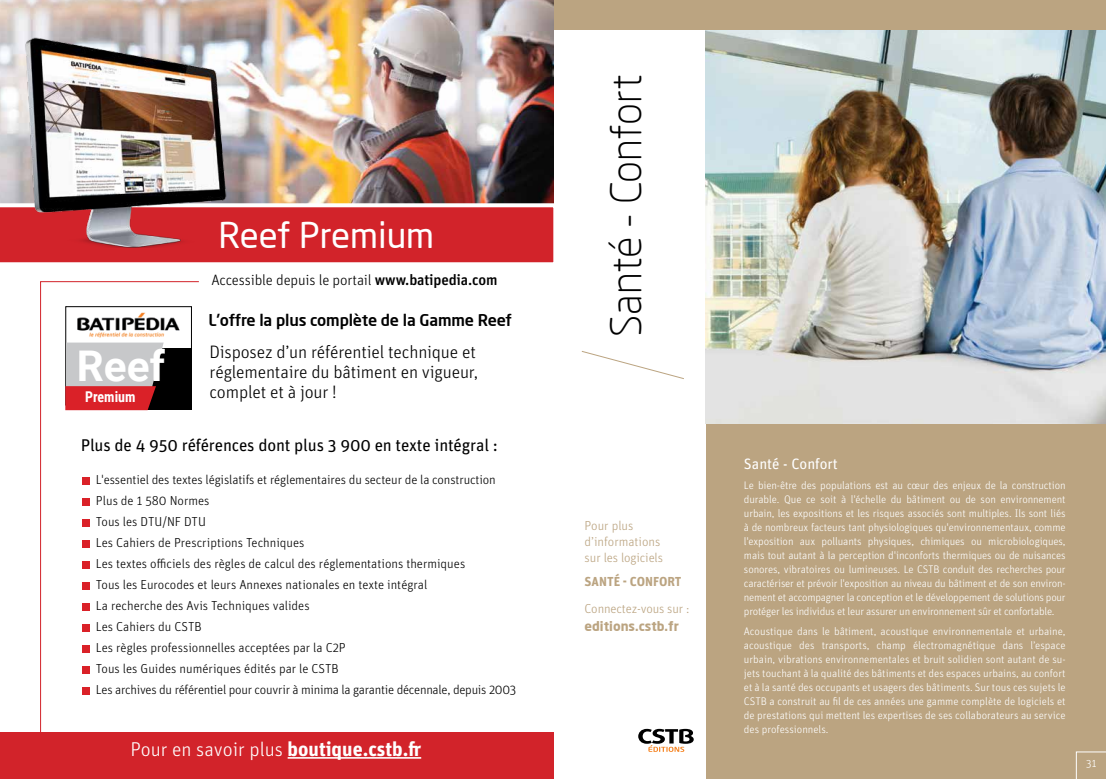
<style>
.page{position:relative;width:1106px;height:779px;background:#fff}
.page>*{position:absolute;margin:0;border:0;box-sizing:border-box;transform-origin:0 0}
.t1{font:700 42.3px "Roboto";color:#fff}
.t2{font:300 42px "Neo Sans";color:#000}
.t3{font:35px "Neo Sans";color:#fff}
.t4{font:300 20px "Unit OT";color:#fff}
.t5{font:300 18px/20px "Unit OT";letter-spacing:-.01em;color:#000;text-align:justify}
.t6{font:17px "Unit OT";letter-spacing:-.01em;color:#000}
.t7{font:500 16px "Neo Sans";letter-spacing:-.01em;color:#000}
.t8{font:300 15px "Unit OT";letter-spacing:-.01em;color:#000}
.t9{font:15px "Unit OT";color:#fff}
.t10{font:700 14.8px "Roboto Condensed";color:#fff;scale:.94 1}
.t11{font:300 13px/21px "Unit OT";color:#000}
.t12{font:300 13px/15.6px "Unit OT";letter-spacing:-.01em;color:#bba481}
.t13{font:700 13px "Neo Sans";color:#bba481}
.t14{font:700 13px "Unit OT";color:#bba481}
.t15{font:300 11px/14px "Unit OT";letter-spacing:-.01em;color:#fff;text-align:justify}
.s1{font-weight:500}
.s2{font-weight:700}
</style>
<div class="page">
<div style="left:706px;top:423px;width:400px;height:356px;background:#bba481"></div>
<img style="left:706px;top:30px;width:400px;height:393px">
<div style="left:553px;top:0;width:553px;height:30px;background:#bba481"></div>
<svg style="left:581px;top:351px;width:103px;height:28px"></svg>
<svg style="left:638px;top:728px;width:55px;height:24px"></svg>
<img style="left:0;top:0;width:553px;height:203px">
<svg style="left:0;top:203px;width:554px;height:60px;background:#d4333a"></svg>
<div style="left:0;top:732px;width:553px;height:47px;background:#d2232a"></div>
<hr style="left:288px;top:757px;width:133px;height:1px;background:#fff">
<img style="left:12px;top:12px;width:235px;height:235px">
<svg style="left:40px;top:281px;width:159px;height:451px"></svg>
<svg style="left:1076px;top:751px;width:30px;height:28px"></svg>
<h3 class="t3" style="left:219px;top:214px;width:217px">Reef Premium</h3>
<h3 class="t8" style="left:211px;top:271px;width:287px">Accessible depuis le portail <span class="s1">www.batipedia.com</span></h3>
<h1 class="t1" style="left:77px;top:336px;width:89px">Reef</h1>
<h3 class="t10" style="left:85px;top:386px;width:55px">Premium</h3>
<h3 class="t7" style="left:208px;top:310px;width:305px">L'offre la plus complète de la Gamme Reef</h3>
<h3 class="t5" style="left:209px;top:342px;width:270px">Disposez d’un référentiel technique et réglementaire du bâtiment en vigueur, complet et à jour !</h3>
<h3 class="t6" style="left:81px;top:434px;width:419px">Plus de 4 950 références dont plus 3 900 en texte intégral :</h3>
<p class="t11" style="left:96px;top:469px;width:422px">L'essentiel des textes législatifs et réglementaires du secteur de la construction Plus de 1 580 Normes<br>Tous les DTU/NF DTU<br>Les Cahiers de Prescriptions Techniques<br>Les textes officiels des règles de calcul des réglementations thermiques<br>Tous les Eurocodes et leurs Annexes nationales en texte intégral<br>La recherche des Avis Techniques valides<br>Les Cahiers du CSTB<br>Les règles professionnelles acceptées par la C2P<br>Tous les Guides numériques édités par le CSTB<br>Les archives du référentiel pour couvrir à minima la garantie décennale, depuis 2003</p>
<h3 class="t4" style="left:130px;top:737px;width:292px">Pour en savoir plus <span class="s2">BOUTIQUE.CSTB.FR</span></h3>
<h2 class="t2" style="left:601px;top:337px;width:265px;rotate:-90deg">Santé - Confort</h2>
<p class="t12" style="left:584px;top:518px;width:80px">Pour plus d’informations sur les logiciels</p>
<p class="t14" style="left:584px;top:572px;width:98px">SANTÉ - CONFORT</p>
<p class="t12" style="left:584px;top:600px;width:106px">Connectez-vous sur :</p>
<p class="t13" style="left:584px;top:617px;width:96px">editions.cstb.fr</p>
<h3 class="t9" style="left:744px;top:454px;width:95px">Santé - Confort</h3>
<p class="t15" style="left:744px;top:478px;width:323px">Le bien-être des populations est au cœur des enjeux de la construction durable. Que ce soit à l'échelle du bâtiment ou de son environnement urbain, les expositions et les risques associés sont multiples. Ils sont liés à de nombreux facteurs tant physiologiques qu'environnementaux, comme l'exposition aux polluants physiques, chimiques ou microbiologiques, mais tout autant à la perception d'inconforts thermiques ou de nuisances sonores, vibratoires ou lumineuses. Le CSTB conduit des recherches pour caractériser et prévoir l'exposition au niveau du bâtiment et de son environ&shy;nement et accompagner la conception et le développement de solutions pour protéger les individus et leur assurer un environnement sûr et confortable.</p>
<p class="t15" style="left:744px;top:624px;width:323px">Acoustique dans le bâtiment, acoustique environnementale et urbaine, acoustique des transports, champ électromagnétique dans l’espace urbain, vibrations environnementales et bruit solidien sont autant de su&shy;jets touchant à la qualité des bâtiments et des espaces urbains, au confort et à la santé des occupants et usagers des bâtiments. Sur tous ces sujets le CSTB a construit au fil de ces années une gamme complète de logiciels et de prestations qui mettent les expertises de ses collaborateurs au service des professionnels.</p>
<p class="t15" style="left:1086px;top:755px;width:12px">31</p>
</div>
